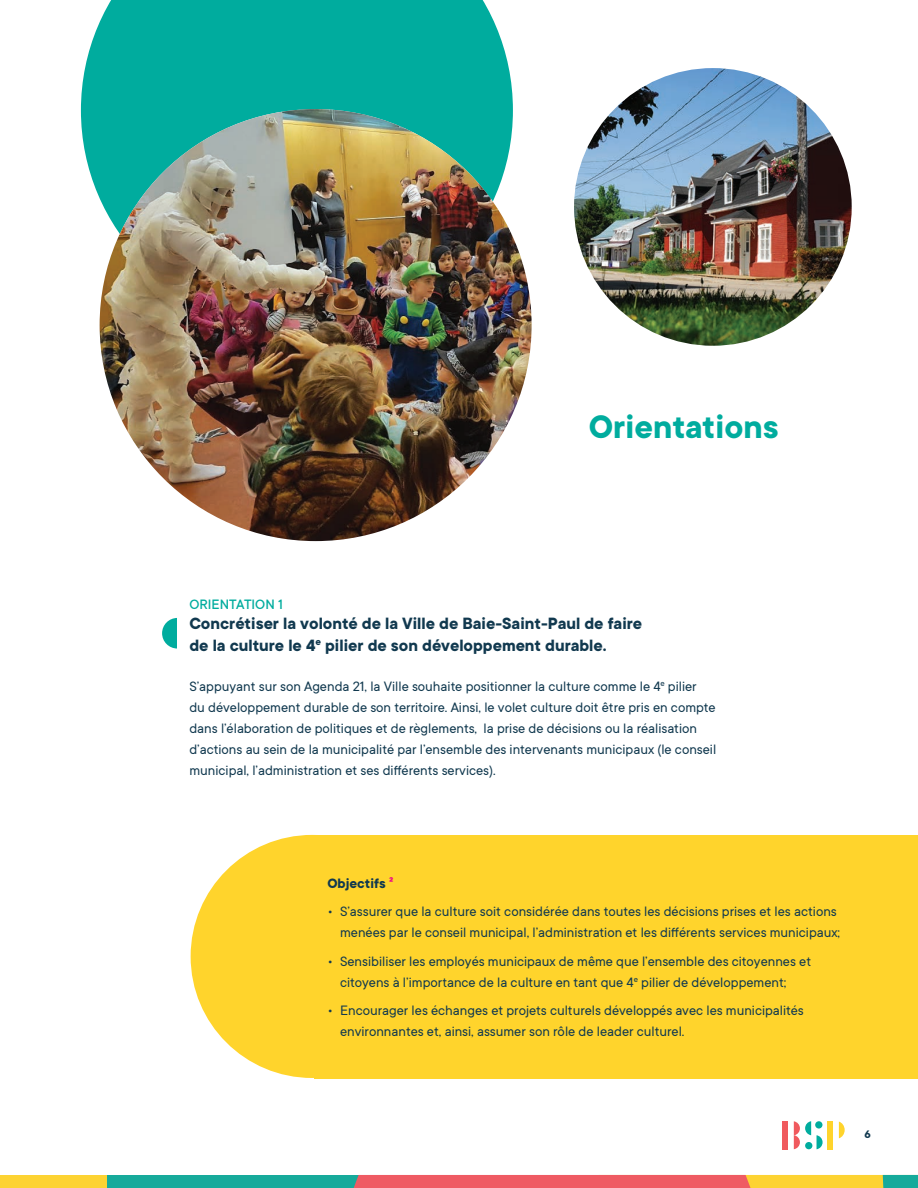
<style>
.page{position:relative;width:918px;height:1188px;background:#fff}
.page>*{position:absolute;margin:0;border:0;box-sizing:border-box;transform-origin:0 0}
.t1{font:700 36px "TT Commons";color:#00ac9e}
.t2{font:700 18px/21.6px "TT Commons";color:#11394f}
.t3{font:15px/21px "TT Commons";color:#11394f}
.t4{font:500 15px "TT Commons";color:#00ac9e}
.t5{font:700 15px "TT Commons";color:#11394f}
.t6{font:700 12px "TT Commons";color:#11394f}
.s1{color:#ed028c}
</style>
<div class="page">
<div style="left:314px;top:835px;width:604px;height:243px;background:#ffd42c"></div>
<svg style="left:81px;top:0;width:432px;height:326px;fill:#00ac9e"></svg>
<img style="left:100px;top:109px;width:432px;height:432px;border-radius:50%">
<div style="left:87px;top:1175px;width:350px;height:13px;background:#16aa9b"></div>
<div style="left:0;top:1175px;width:107px;height:13px;background:#fdd332"></div>
<svg style="left:353px;top:1175px;width:565px;height:13px"></svg>
<div style="left:782px;top:1121px;width:5px;height:28px;background:#f05a5e"></div>
<svg style="left:839px;top:1122px;width:6px;height:16px"></svg>
<div style="left:828px;top:1121px;width:5px;height:28px;background:#ffd42c"></div>
<div style="left:805px;top:1142px;width:7px;height:7px;background:#00ac9e;border-radius:50%"></div>
<div style="left:815px;top:1121px;width:7px;height:8px;background:#00ac9e;border-radius:50%"></div>
<svg style="left:794px;top:1121px;width:17px;height:28px"></svg>
<svg style="left:817px;top:1135px;width:6px;height:14px"></svg>
<svg style="left:162px;top:618px;width:14px;height:31px"></svg>
<svg style="left:191px;top:835px;width:123px;height:243px;fill:#ffd42c"></svg>
<img style="left:574px;top:68px;width:278px;height:278px;border-radius:50%">
<h1 class="t1" style="left:589px;top:407px;width:191px">Orientations</h1>
<p class="t4" style="left:189px;top:595px;width:95px">ORIENTATION 1</p>
<p class="t2" style="left:189px;top:613px;width:454px">Concrétiser la volonté de la Ville de Baie-Saint-Paul de faire de la culture le 4<sup>e</sup> pilier de son développement durable.</p>
<p class="t3" style="left:189px;top:675px;width:528px">S’appuyant sur son Agenda 21, la Ville souhaite positionner la culture comme le 4<sup>e</sup> pilier<br>du développement durable de son territoire. Ainsi, le volet culture doit être pris en compte dans l’élaboration de politiques et de règlements, la prise de décisions ou la réalisation d’actions au sein de la municipalité par l’ensemble des intervenants municipaux (le conseil municipal, l’administration et ses différents services).</p>
<p class="t5" style="left:327px;top:875px;width:68px">Objectifs <span class="s1">²</span></p>
<p class="t3" style="left:327px;top:901px;width:514px;text-align:right">• S’assurer que la culture soit considérée dans toutes les décisions prises et les actions menées par le conseil municipal, l’administration et les différents services municipaux;</p>
<p class="t3" style="left:340px;top:950px;width:473px;text-indent:-13px">• Sensibiliser les employés municipaux de même que l’ensemble des citoyennes et citoyens à l’importance de la culture en tant que 4<sup>e</sup> pilier de développement;</p>
<p class="t3" style="left:340px;top:1000px;width:465px;text-indent:-13px">• Encourager les échanges et projets culturels développés avec les municipalités environnantes et, ainsi, assumer son rôle de leader culturel.</p>
<p class="t6" style="left:865px;top:1128px;width:8px">6</p>
</div>
